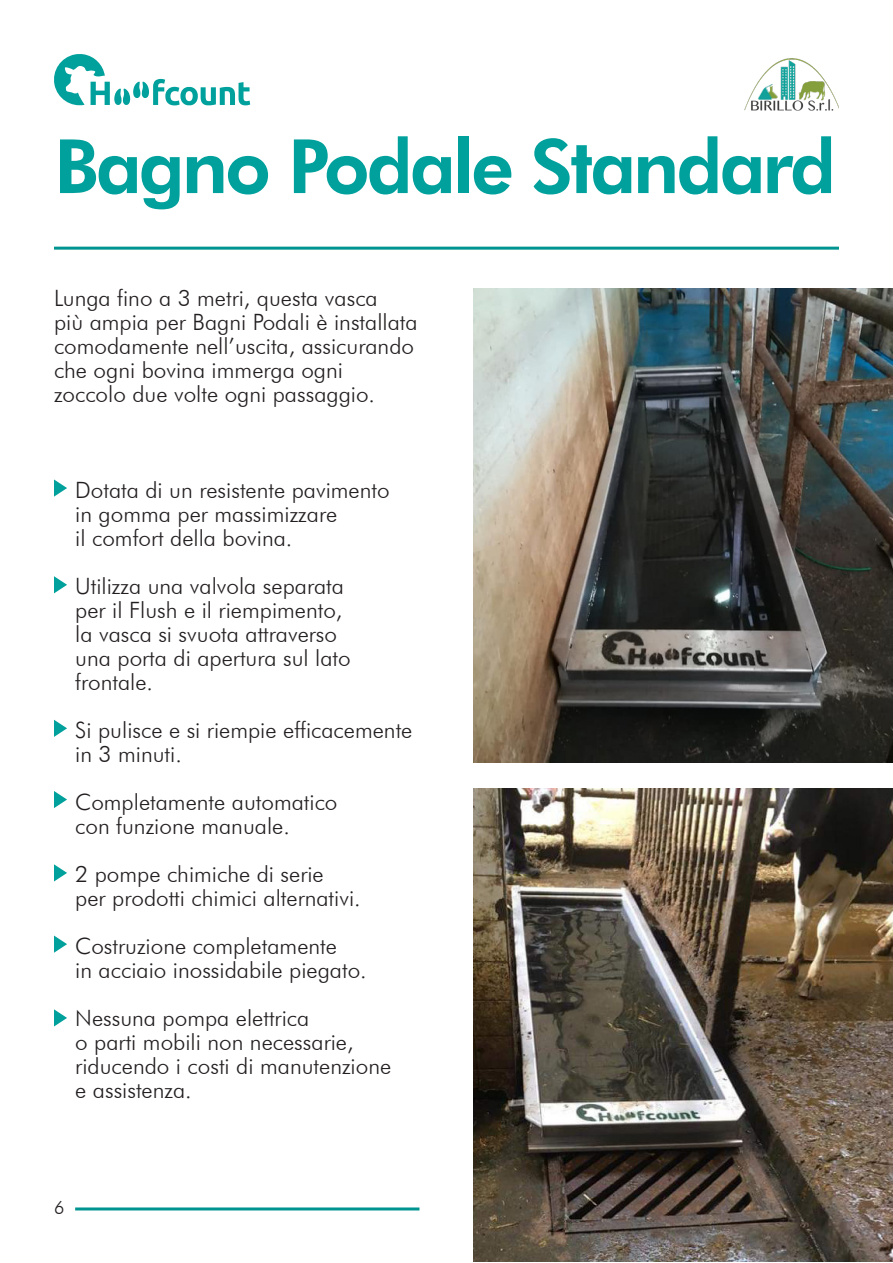
<style>
.page{position:relative;width:893px;height:1263px;background:#fff}
.page>*{position:absolute;margin:0;border:0;box-sizing:border-box;transform-origin:0 0}
.t1{font:800 75px "Futura BT";letter-spacing:-.04em;color:#00a19c}
.t2{font:300 22.5px/24px "Futura BT";color:#231f20}
.t3{font:300 18px "Futura BT";color:#231f20}
</style>
<div class="page">
<img style="left:745px;top:58px;width:94px;height:53px">
<svg style="left:54px;top:54px;width:196px;height:52px"></svg>
<hr style="left:54px;top:247px;width:785px;height:3px;background:#009491">
<svg style="left:54px;top:479px;width:13px;height:18px"></svg>
<svg style="left:54px;top:576px;width:13px;height:18px"></svg>
<svg style="left:54px;top:719px;width:13px;height:18px"></svg>
<svg style="left:54px;top:791px;width:13px;height:17px"></svg>
<svg style="left:54px;top:864px;width:13px;height:18px"></svg>
<svg style="left:54px;top:935px;width:13px;height:18px"></svg>
<svg style="left:54px;top:1009px;width:13px;height:18px"></svg>
<img style="left:473px;top:289px;width:420px;height:473px">
<img style="left:473px;top:788px;width:420px;height:474px">
<hr style="left:75px;top:1207px;width:344px;height:3px;background:#009491">
<p class="t1" style="left:54px;top:121px;width:784px">Bagno Podale Standard</p>
<p class="t2" style="left:54px;top:286px;width:325px">Lunga fino a 3 metri, questa vasca</p>
<p class="t2" style="left:54px;top:310px;width:365px">più ampia per Bagni Podali è installata comodamente nell’uscita, assicurando che ogni bovina immerga ogni zoccolo due volte ogni passaggio.</p>
<p class="t2" style="left:75px;top:478px;width:316px">Dotata di un resistente pavimento</p>
<p class="t2" style="left:75px;top:502px;width:263px">in gomma per massimizzare</p>
<p class="t2" style="left:75px;top:526px;width:219px">il comfort della bovina.</p>
<p class="t2" style="left:75px;top:574px;width:270px">Utilizza una valvola separata</p>
<p class="t2" style="left:75px;top:598px;width:269px">per il Flush e il riempimento,</p>
<p class="t2" style="left:75px;top:622px;width:263px">la vasca si svuota attraverso</p>
<p class="t2" style="left:75px;top:646px;width:277px">una porta di apertura sul lato frontale.</p>
<p class="t2" style="left:75px;top:718px;width:339px">Si pulisce e si riempie efficacemente</p>
<p class="t2" style="left:75px;top:742px;width:108px">in 3 minuti.</p>
<p class="t2" style="left:75px;top:790px;width:264px">Completamente automatico</p>
<p class="t2" style="left:75px;top:814px;width:216px">con funzione manuale.</p>
<p class="t2" style="left:75px;top:862px;width:250px">2 pompe chimiche di serie</p>
<p class="t2" style="left:75px;top:886px;width:287px">per prodotti chimici alternativi.</p>
<p class="t2" style="left:75px;top:934px;width:263px">Costruzione completamente</p>
<p class="t2" style="left:75px;top:958px;width:293px">in acciaio inossidabile piegato.</p>
<p class="t2" style="left:75px;top:1006px;width:236px">Nessuna pompa elettrica</p>
<p class="t2" style="left:75px;top:1030px;width:280px">o parti mobili non necessarie,</p>
<p class="t2" style="left:75px;top:1054px;width:317px">riducendo i costi di manutenzione</p>
<p class="t2" style="left:75px;top:1078px;width:118px">e assistenza.</p>
<p class="t3" style="left:54px;top:1196px;width:12px">6</p>
</div>
